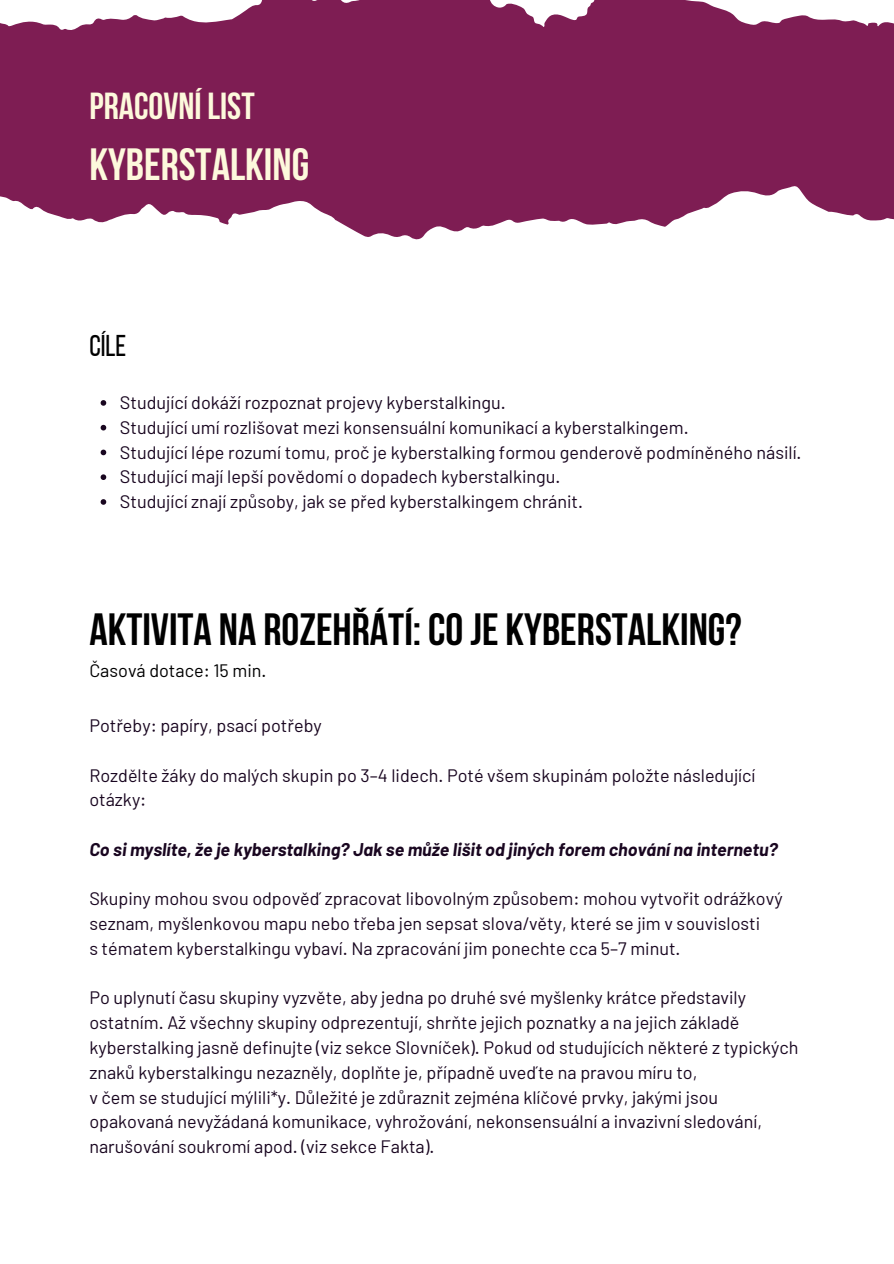
<style>
.page{position:relative;width:894px;height:1264px;background:#fff}
.page>*{position:absolute;margin:0;border:0;box-sizing:border-box;transform-origin:0 0}
.t1{font:700 45px "Bebas Neue";color:#000}
.t2{font:700 45px "Bebas Neue";color:#fdf9dc}
.t3{font:700 37.5px "Bebas Neue";color:#fdf9dc}
.t4{font:30px "Bebas Neue";color:#000}
.t5{font:18px/24.8px "Barlow";color:#190620}
.t6{font:italic 700 18px "Barlow";color:#190620}
.t7{font:18px "Barlow";color:#000}
</style>
<div class="page">
<svg style="left:0;top:0;width:893px;height:240px;background:#913e6c"></svg>
<svg style="left:101px;top:400px;width:5px;height:6px"></svg>
<svg style="left:101px;top:425px;width:5px;height:5px"></svg>
<svg style="left:101px;top:449px;width:5px;height:6px"></svg>
<svg style="left:101px;top:474px;width:5px;height:6px"></svg>
<svg style="left:101px;top:499px;width:5px;height:6px"></svg>
<p class="t3" style="left:89px;top:91px;width:167px">PRACOVNÍ LIST</p>
<p class="t2" style="left:89px;top:146px;width:221px">KYBERSTALKING</p>
<h1 class="t4" style="left:89px;top:334px;width:39px">cíle</h1>
<h2 class="t5" style="left:120px;top:389px;width:387px">Studující dokáží rozpoznat projevy kyberstalkingu.</h2>
<p class="t5" style="left:120px;top:414px;width:570px">Studující umí rozlišovat mezi konsensuální komunikací a kyberstalkingem.</p>
<p class="t5" style="left:120px;top:439px;width:683px">Studující lépe rozumí tomu, proč je kyberstalking formou genderově podmíněného násilí.</p>
<p class="t5" style="left:120px;top:464px;width:442px">Studující mají lepší povědomí o dopadech kyberstalkingu.</p>
<p class="t5" style="left:120px;top:488px;width:464px">Studující znají způsoby, jak se před kyberstalkingem chránit.</p>
<p class="t1" style="left:89px;top:611px;width:653px">AKTIVITA NA ROZEHŘÁTÍ: COJE KYBERSTALKING?</p>
<p class="t7" style="left:89px;top:659px;width:178px">Časová dotace: 15 min.</p>
<p class="t5" style="left:89px;top:712px;width:234px">Potřeby: papíry, psací potřeby</p>
<h1 class="t5" style="left:89px;top:762px;width:667px">Rozdělte žáky do malých skupin po 3–4 lidech. Poté všem skupinám položte následující otázky:</h1>
<p class="t6" style="left:89px;top:837px;width:689px">Co si myslíte, že je kyberstalking? Jak se může lišit od jiných forem chování na internetu?</p>
<p class="t5" style="left:89px;top:885px;width:694px">Skupiny mohou svou odpověď zpracovat libovolným způsobem: mohou vytvořit odrážkový seznam, myšlenkovou mapu nebo třeba jen sepsat slova/věty, které se jim v souvislosti</p>
<p class="t5" style="left:89px;top:935px;width:592px">s tématem kyberstalkingu vybaví. Na zpracování jim ponechte cca 5–7 minut.</p>
<h3 class="t5" style="left:89px;top:984px;width:710px">Po uplynutí času skupiny vyzvěte, aby jedna po druhé své myšlenky krátce představily ostatním. Až všechny skupiny odprezentují, shrňte jejich poznatky a na jejich základě kyberstalking jasně definujte (viz sekce Slovníček). Pokud od studujících některé z typických znaků kyberstalkingu nezazněly, doplňte je, případně uveďte na pravou míru to,</h3>
<p class="t5" style="left:89px;top:1083px;width:674px">v čem se studující mýlili*y. Důležité je zdůraznit zejména klíčové prvky, jakými jsou opakovaná nevyžádaná komunikace, vyhrožování, nekonsensuální a invazivní sledování, narušování soukromí apod. (viz sekce Fakta).</p>
</div>
